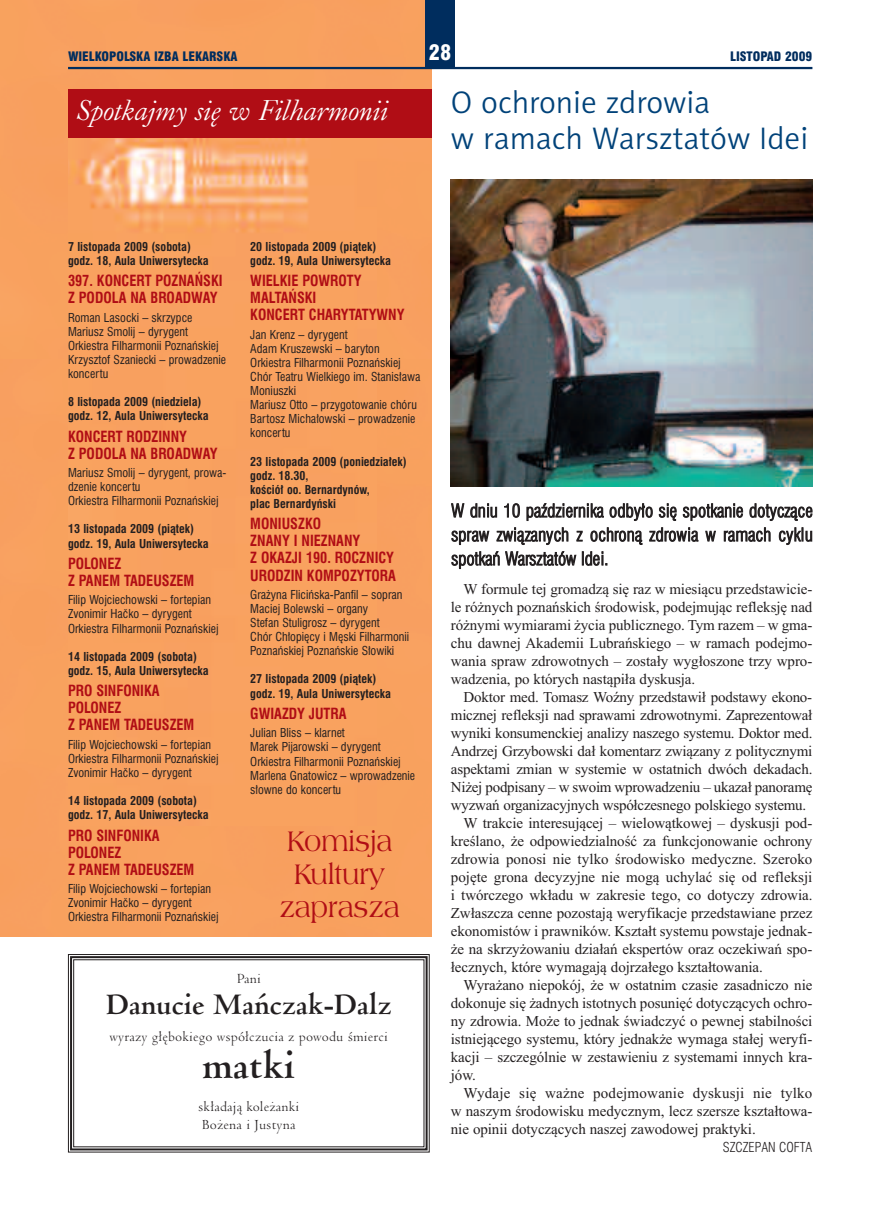
<style>
.page{position:relative;width:872px;height:1212px;background:#fff}
.page>*{position:absolute;margin:0;border:0;box-sizing:border-box;transform-origin:0 0}
.t1{font:700 42px "Venetian 301 EU";color:#231f20}
.t2{font:31.5px/36px "Naomi Sans EFNTT Light";color:#004279}
.t3{font:italic 31.5px "Caslon Old Face EU";color:#fff}
.t4{font:700 31.5px "Venetian 301 EU";color:#231f20}
.t5{font:30px/33px "Americana EU";color:#b00d15;text-align:center;scale:.89 1}
.t6{font:21px "Swis 721 Blk Cn EU";color:#fff}
.t7{font:18px/24px "Swis 721 Lt Cn EU";color:#231f20;text-align:justify}
.t8{font:15px/18px "Times New Roman";letter-spacing:-.005em;color:#231f20;text-align:justify}
.t9{font:700 15px/17.1px "Swis 721 Cn EU";color:#b00d15;scale:.95 1}
.t10{font:15px/18px "Venetian 301 EU";color:#231f20}
.t11{font:15px "Times New Roman";letter-spacing:.015em;color:#231f20}
.t12{font:13.5px "Swis 721 Lt Cn EU";color:#231f20}
.t13{font:12.75px "Swis 721 Blk Cn EU";color:#002d5e}
.t14{font:12px/14.1px "Swis 721 Cn EU";color:#231f20}
.t15{font:700 12px/14.1px "Swis 721 Cn EU";color:#231f20}
</style>
<div class="page">
<div style="left:0;top:0;width:432px;height:360px;background:#f8a15f"></div>
<div style="left:0;top:360px;width:432px;height:576px;background:#f8a15f"></div>
<div style="left:68px;top:138px;width:308px;height:687px;background:#f9a25f"></div>
<div style="left:68px;top:89px;width:364px;height:49px;background:#b00d15"></div>
<hr style="left:68px;top:67px;width:744px;height:2px;background:#002d5e">
<div style="left:425px;top:0;width:30px;height:68px;background:#002d5e"></div>
<div style="left:68px;top:954px;width:361px;height:198px;border:1px solid #231f20"></div>
<div style="left:70px;top:956px;width:357px;height:194px;border:2px solid #231f20"></div>
<img style="left:451px;top:180px;width:361px;height:306px">
<p class="t13" style="left:68px;top:48px;width:171px">WIELKOPOLSKA IZBA LEKARSKA</p>
<h3 class="t6" style="left:429px;top:40px;width:24px">28</h3>
<p class="t13" style="left:730px;top:48px;width:84px">LISTOPAD 2009</p>
<h2 class="t3" style="left:77px;top:92px;width:313px">Spotkajmy się w Filharmonii</h2>
<h2 class="t2" style="left:451px;top:84px;width:359px">O ochronie zdrowia<br>w ramach Warsztatów Idei</h2>
<p class="t15" style="left:68px;top:240px;width:142px">7 listopada 2009 (sobota) godz. 18, Aula Uniwersytecka</p>
<p class="t9" style="left:68px;top:273px;width:164px">397. KONCERT POZNAŃSKI<br>Z PODOLA NA BROADWAY</p>
<p class="t14" style="left:68px;top:310px;width:160px">Roman Lasocki – skrzypce<br>Mariusz Smolij – dyrygent<br>Orkiestra Filharmonii Poznańskiej<br>Krzysztof Szaniecki – prowadzenie koncertu</p>
<p class="t15" style="left:68px;top:395px;width:142px">8 listopada 2009 (niedziela) godz. 12, Aula Uniwersytecka</p>
<p class="t9" style="left:68px;top:428px;width:159px">KONCERT RODZINNY<br>Z PODOLA NA BROADWAY</p>
<p class="t14" style="left:68px;top:466px;width:160px">Mariusz Smolij – dyrygent, prowa&shy;dzenie koncertu<br>Orkiestra Filharmonii Poznańskiej</p>
<p class="t15" style="left:68px;top:523px;width:142px">13 listopada 2009 (piątek) godz. 19, Aula Uniwersytecka</p>
<p class="t9" style="left:68px;top:556px;width:134px">POLONEZ<br>Z PANEM TADEUSZEM</p>
<p class="t14" style="left:68px;top:593px;width:152px">Filip Wojciechowski – fortepian<br>Zvonimir Hačko – dyrygent<br>Orkiestra Filharmonii Poznańskiej</p>
<p class="t15" style="left:68px;top:650px;width:142px">14 listopada 2009 (sobota) godz. 15, Aula Uniwersytecka</p>
<p class="t9" style="left:68px;top:683px;width:134px">PRO SINFONIKA<br>POLONEZ<br>Z PANEM TADEUSZEM</p>
<p class="t14" style="left:68px;top:737px;width:152px">Filip Wojciechowski – fortepian<br>Orkiestra Filharmonii Poznańskiej<br>Zvonimir Hačko – dyrygent</p>
<p class="t15" style="left:68px;top:794px;width:142px">14 listopada 2009 (sobota) godz. 17, Aula Uniwersytecka</p>
<p class="t9" style="left:68px;top:827px;width:134px">PRO SINFONIKA<br>POLONEZ<br>Z PANEM TADEUSZEM</p>
<p class="t14" style="left:68px;top:882px;width:152px">Filip Wojciechowski – fortepian<br>Zvonimir Hačko – dyrygent<br>Orkiestra Filharmonii Poznańskiej</p>
<p class="t15" style="left:250px;top:240px;width:142px">20 listopada 2009 (piątek) godz. 19, Aula Uniwersytecka</p>
<p class="t9" style="left:250px;top:273px;width:164px">WIELKIE POWROTY<br>MALTAŃSKI<br>KONCERT CHARYTATYWNY</p>
<p class="t14" style="left:250px;top:327px;width:172px">Jan Krenz – dyrygent<br>Adam Kruszewski – baryton<br>Orkiestra Filharmonii Poznańskiej<br>Chór Teatru Wielkiego im. Stanisława<br>Moniuszki<br>Mariusz Otto – przygotowanie chóru<br>Bartosz Michałowski – prowadzenie koncertu</p>
<p class="t15" style="left:250px;top:455px;width:158px">23 listopada 2009 (poniedziałek) godz. 18.30,<br>kościół oo. Bernardynów,<br>plac Bernardyński</p>
<p class="t9" style="left:250px;top:516px;width:155px">MONIUSZKO<br>ZNANY I NIEZNANY<br>Z OKAZJI 190. ROCZNICY<br>URODZIN KOMPOZYTORA</p>
<p class="t14" style="left:250px;top:587px;width:160px">Grażyna Flicińska-Panfil – sopran<br>Maciej Bolewski – organy<br>Stefan Stuligrosz – dyrygent<br>Chór Chłopięcy i Męski Filharmonii<br>Poznańskiej Poznańskie Słowiki</p>
<p class="t15" style="left:250px;top:673px;width:142px">27 listopada 2009 (piątek) godz. 19, Aula Uniwersytecka</p>
<p class="t9" style="left:250px;top:706px;width:103px">GWIAZDY JUTRA</p>
<p class="t14" style="left:250px;top:726px;width:166px">Julian Bliss – klarnet<br>Marek Pijarowski – dyrygent<br>Orkiestra Filharmonii Poznańskiej<br>Marlena Gnatowicz – wprowadzenie słowne do koncertu</p>
<h3 class="t5" style="left:280px;top:825px;width:136px">Komisja<br>Kultury zaprasza</h3>
<p class="t10" style="left:237px;top:970px;width:26px">Pani</p>
<h2 class="t4" style="left:106px;top:985px;width:288px">Danucie Mańczak-Dalz</h2>
<p class="t10" style="left:109px;top:1027px;width:280px">wyrazy głębokiego współczucia z powodu śmierci</p>
<h1 class="t1" style="left:202px;top:1040px;width:94px">matki</h1>
<p class="t10" style="left:198px;top:1097px;width:103px">składają koleżanki<br>Bożena i Justyna</p>
<p class="t7" style="left:451px;top:499px;width:363px">W dniu 10 października odbyło się spotkanie dotyczące spraw związanych z ochroną zdrowia w ramach cyklu spotkań Warsztatów Idei.</p>
<p class="t8" style="left:451px;top:580px;width:363px;text-indent:13px">W formule tej gromadzą się raz w miesiącu przedstawicie&shy;le różnych poznańskich środowisk, podejmując refleksję nad różnymi wymiarami życia publicznego. Tym razem – w gma&shy;chu dawnej Akademii Lubrańskiego – w ramach podejmo&shy;wania spraw zdrowotnych – zostały wygłoszone trzy wpro&shy;wadzenia, po których nastąpiła dyskusja.</p>
<p class="t8" style="left:463px;top:688px;width:350px">Doktor med. Tomasz Woźny przedstawił podstawy ekono-</p>
<p class="t8" style="left:451px;top:706px;width:363px">micznej refleksji nad sprawami zdrowotnymi. Zaprezentował</p>
<p class="t8" style="left:451px;top:724px;width:363px">wyniki konsumenckiej analizy naszego systemu. Doktor med.</p>
<p class="t8" style="left:451px;top:742px;width:363px">Andrzej Grzybowski dał komentarz związany z politycznymi</p>
<p class="t8" style="left:451px;top:760px;width:363px">aspektami zmian w systemie w ostatnich dwóch dekadach.</p>
<p class="t8" style="left:451px;top:778px;width:363px">Niżej podpisany – w swoim wprowadzeniu – ukazał panoramę</p>
<p class="t8" style="left:451px;top:796px;width:357px">wyzwań organizacyjnych współczesnego polskiego systemu.</p>
<p class="t8" style="left:463px;top:814px;width:350px">W trakcie interesującej – wielowątkowej – dyskusji pod-</p>
<p class="t8" style="left:451px;top:832px;width:363px">kreślano, że odpowiedzialność za funkcjonowanie ochrony</p>
<p class="t8" style="left:451px;top:850px;width:363px">zdrowia ponosi nie tylko środowisko medyczne. Szeroko</p>
<p class="t8" style="left:451px;top:868px;width:363px">pojęte grona decyzyjne nie mogą uchylać się od refleksji</p>
<p class="t8" style="left:451px;top:886px;width:363px">i twórczego wkładu w zakresie tego, co dotyczy zdrowia.</p>
<p class="t8" style="left:451px;top:904px;width:363px">Zwłaszcza cenne pozostają weryfikacje przedstawiane przez</p>
<p class="t8" style="left:451px;top:922px;width:363px">ekonomistów i prawników. Kształt systemu powstaje jednak-</p>
<p class="t8" style="left:451px;top:940px;width:363px">że na skrzyżowaniu działań ekspertów oraz oczekiwań spo-</p>
<p class="t8" style="left:451px;top:958px;width:313px">łecznych, które wymagają dojrzałego kształtowania.</p>
<p class="t8" style="left:463px;top:976px;width:350px">Wyrażano niepokój, że w ostatnim czasie zasadniczo nie</p>
<p class="t8" style="left:451px;top:994px;width:363px">dokonuje się żadnych istotnych posunięć dotyczących ochro-</p>
<p class="t8" style="left:451px;top:1012px;width:363px">ny zdrowia. Może to jednak świadczyć o pewnej stabilności</p>
<p class="t8" style="left:451px;top:1030px;width:363px">istniejącego systemu, który jednakże wymaga stałej weryfi-</p>
<p class="t8" style="left:451px;top:1048px;width:363px">kacji – szczególnie w zestawieniu z systemami innych kra-</p>
<p class="t8" style="left:451px;top:1066px;width:27px">jów.</p>
<p class="t11" style="left:463px;top:1084px;width:350px">Wydaje się ważne podejmowanie dyskusji nie tylko</p>
<p class="t8" style="left:451px;top:1102px;width:363px">w naszym środowisku medycznym, lecz szersze kształtowa-</p>
<p class="t8" style="left:451px;top:1120px;width:306px">nie opinii dotyczących naszej zawodowej praktyki.</p>
<p class="t12" style="left:723px;top:1139px;width:91px">SZCZEPAN COFTA</p>
</div>
